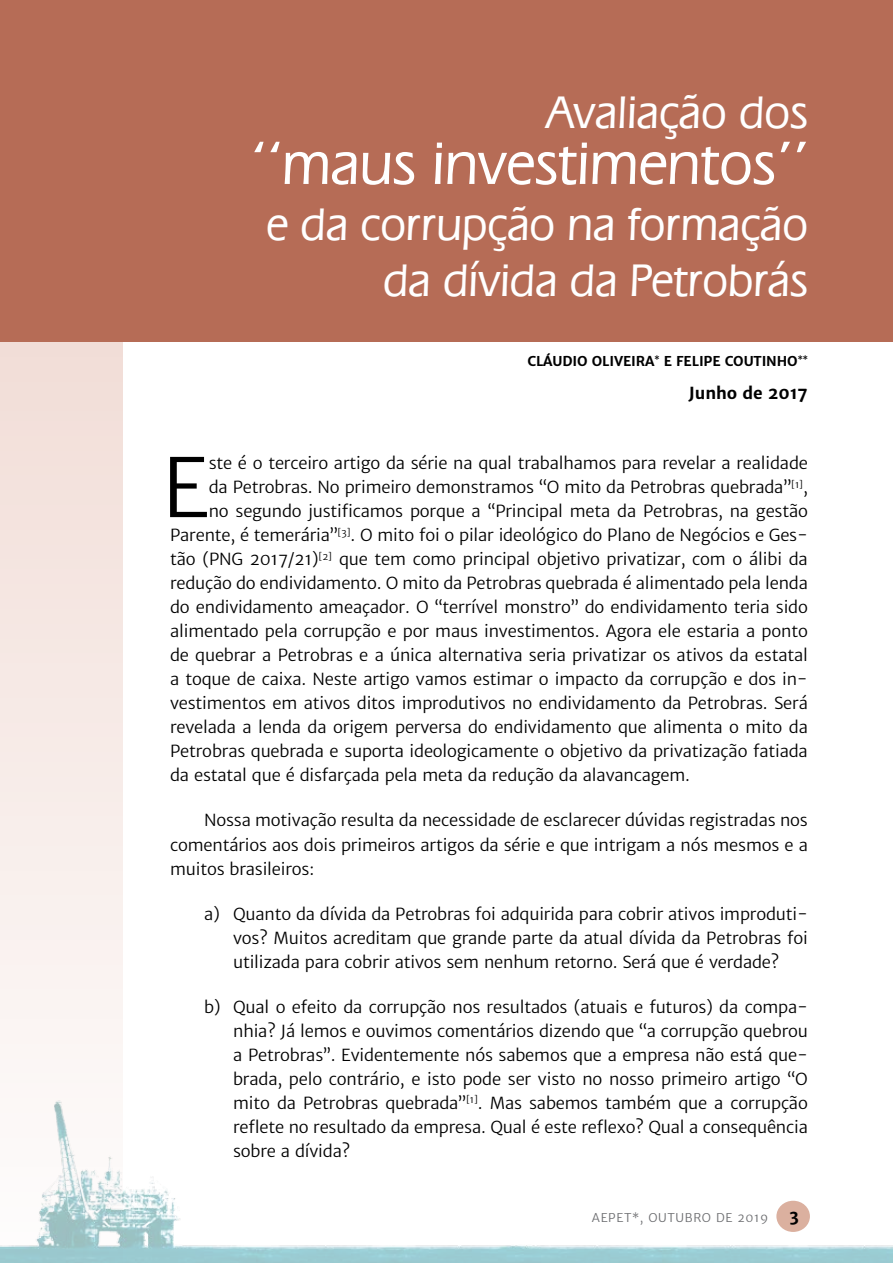
<style>
.page{position:relative;width:893px;height:1263px;background:#fff}
.page>*{position:absolute;margin:0;border:0;box-sizing:border-box;transform-origin:0 0}
.t1{font:81px "Merriweather Sans";color:#000}
.t2{font:500 62.4px "Eras IT Cby BT";color:#fff;scale:.94 1}
.t3{font:500 48px/56.1px "Eras IT Cby BT";color:#fff;text-align:right;scale:.94 1}
.t4{font:16.5px/24px "Merriweather Sans";letter-spacing:-.01em;color:#000;text-align:justify}
.t5{font:700 16.5px "Merriweather Sans";letter-spacing:-.01em;color:#000}
.t6{font:700 13.5px "Merriweather Sans";letter-spacing:-.01em;color:#000}
.t7{font:12px "Merriweather Sans";letter-spacing:.05em;color:#6d6e71}
</style>
<div class="page">
<img style="left:122px;top:1025px;width:771px;height:238px">
<svg style="left:0;top:341px;width:122px;height:922px;fill:#f7ebe8"></svg>
<div style="left:0;top:0;width:893px;height:341px;background:#b66c56"></div>
<h3 class="t3" style="left:546px;top:83px;width:280px">Avaliação dos</h3>
<h2 class="t2" style="left:250px;top:126px;width:595px">‘‘maus investimentos’’</h2>
<h3 class="t3" style="left:266px;top:195px;width:578px">e da corrupção na formação da dívida da Petrobrás</h3>
<p class="t6" style="left:528px;top:353px;width:282px">CLÁUDIO OLIVEIRA<sup>*</sup> E FELIPE COUTINHO<sup>**</sup></p>
<p class="t5" style="left:689px;top:383px;width:121px">JUNHO DE 2017</p>
<h1 class="t1" style="left:162px;top:438px;width:49px">E</h1>
<p class="t4" style="left:209px;top:451px;width:601px">ste é o terceiro artigo da série na qual trabalhamos para revelar a realidade</p>
<p class="t4" style="left:209px;top:475px;width:601px">da Petrobras. No primeiro demonstramos “O mito da Petrobras quebrada”<sup>[1]</sup>,</p>
<p class="t4" style="left:209px;top:499px;width:601px">no segundo justificamos porque a ‘‘Principal meta da Petrobras, na gestão</p>
<p class="t4" style="left:170px;top:523px;width:639px">Parente, é temerária’’<sup>[3]</sup>. O mito foi o pilar ideológico do Plano de Negócios e Ges-</p>
<p class="t4" style="left:170px;top:547px;width:639px">tão (PNG 2017/21)<sup>[2]</sup> que tem como principal objetivo privatizar, com o álibi da</p>
<p class="t4" style="left:170px;top:571px;width:639px">redução do endividamento. O mito da Petrobras quebrada é alimentado pela lenda</p>
<p class="t4" style="left:170px;top:595px;width:639px">do endividamento ameaçador. O “terrível monstro” do endividamento teria sido</p>
<p class="t4" style="left:170px;top:619px;width:639px">alimentado pela corrupção e por maus investimentos. Agora ele estaria a ponto</p>
<p class="t4" style="left:170px;top:643px;width:639px">de quebrar a Petrobras e a única alternativa seria privatizar os ativos da estatal</p>
<p class="t4" style="left:170px;top:667px;width:639px">a toque de caixa. Neste artigo vamos estimar o impacto da corrupção e dos in-</p>
<p class="t4" style="left:170px;top:691px;width:639px">vestimentos em ativos ditos improdutivos no endividamento da Petrobras. Será</p>
<p class="t4" style="left:170px;top:715px;width:639px">revelada a lenda da origem perversa do endividamento que alimenta o mito da</p>
<p class="t4" style="left:170px;top:739px;width:639px">Petrobras quebrada e suporta ideologicamente o objetivo da privatização fatiada</p>
<p class="t4" style="left:170px;top:763px;width:521px">da estatal que é disfarçada pela meta da redução da alavancagem.</p>
<p class="t4" style="left:170px;top:809px;width:639px;text-indent:34px">Nossa motivação resulta da necessidade de esclarecer dúvidas registradas nos comentários aos dois primeiros artigos da série e que intrigam a nós mesmos e a muitos brasileiros:</p>
<p class="t4" style="left:233px;top:902px;width:576px;text-indent:-29px">a) Quanto da dívida da Petrobras foi adquirida para cobrir ativos improduti&shy;vos? Muitos acreditam que grande parte da atual dívida da Petrobras foi utilizada para cobrir ativos sem nenhum retorno. Será que é verdade?</p>
<p class="t4" style="left:233px;top:995px;width:576px;text-indent:-29px">b) Qual o efeito da corrupção nos resultados (atuais e futuros) da compa&shy;nhia? Já lemos e ouvimos comentários dizendo que ‘‘a corrupção quebrou a Petrobras’’. Evidentemente nós sabemos que a empresa não está que&shy;brada, pelo contrário, e isto pode ser visto no nosso primeiro artigo “O mito da Petrobras quebrada”<sup>[1]</sup>. Mas sabemos também que a corrupção reflete no resultado da empresa. Qual é este reflexo? Qual a consequência sobre a dívida?</p>
<p class="t7" style="left:592px;top:1211px;width:178px">AEPET*, OUTUBRO de 2019</p>
<p class="t5" style="left:789px;top:1205px;width:11px">3</p>
</div>
